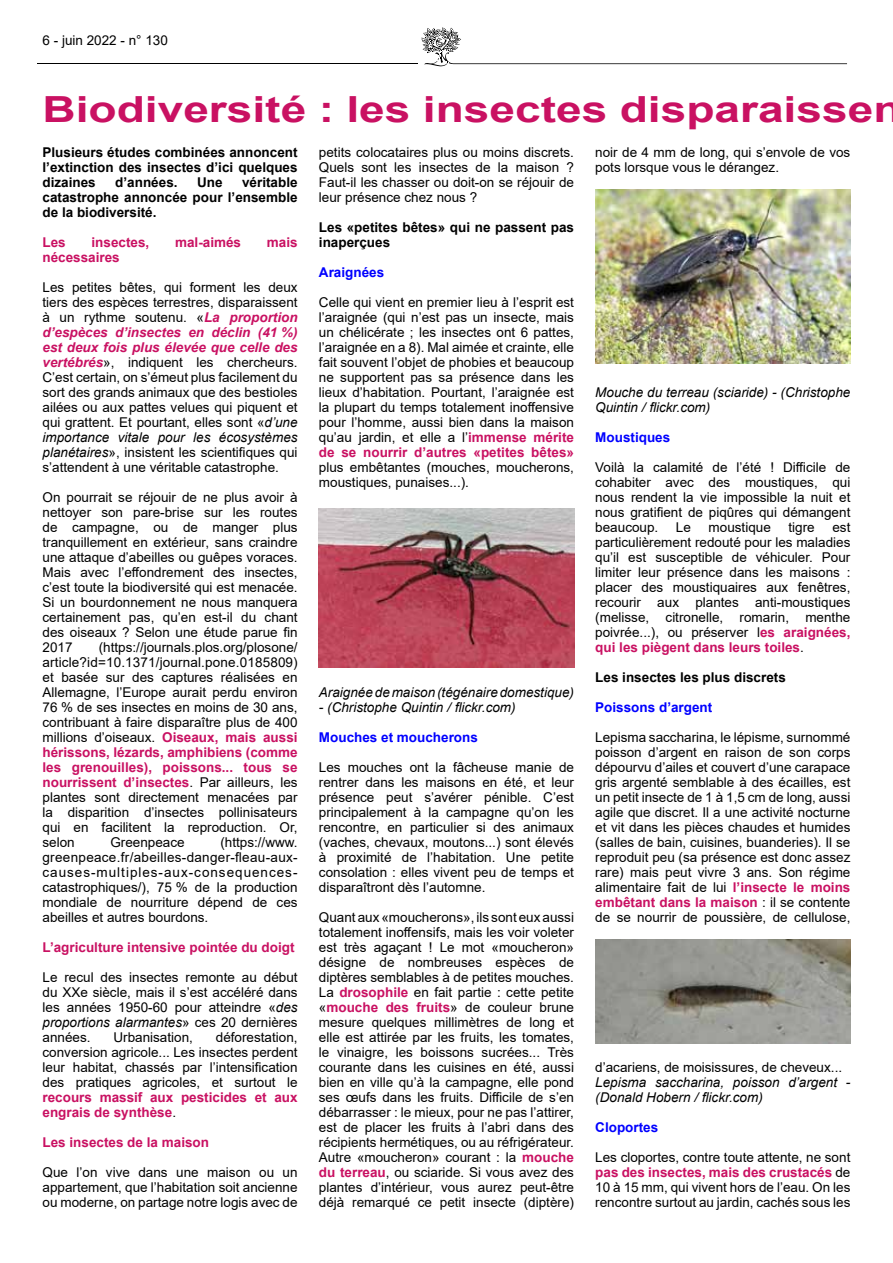
<style>
.page{position:relative;width:893px;height:1263px;background:#fff}
.page>*{position:absolute;margin:0;border:0;box-sizing:border-box;transform-origin:0 0}
.t1{font:700 36px "Arial";color:#c91162;scale:1.28 1}
.t2{font:13.5px/15px "Arial";color:#000;text-align:justify}
.t3{font:700 13.5px/15px "Arial";color:#000;text-align:justify}
.t4{font:italic 13.5px/15px "Arial";color:#000}
.t5{font:700 13.5px/15px "Arial";color:#c91162}
.t6{font:700 13.5px "Arial";color:#00f}
.s1{font-weight:700;color:#c91162}
.s2{font-weight:700;font-style:italic;color:#c91162}
.s3{font-style:italic}
.s4{font-weight:400;color:#000}
</style>
<div class="page">
<svg style="left:422px;top:27px;width:425px;height:39px"></svg>
<hr style="left:37px;top:63px;width:381px;height:1px;background:#000">
<img style="left:319px;top:508px;width:255px;height:160px">
<img style="left:595px;top:189px;width:255px;height:175px">
<img style="left:595px;top:940px;width:255px;height:104px">
<p class="t2" style="left:43px;top:33px;width:127px">6 - juin 2022 - n° 130</p>
<h1 class="t1" style="left:43px;top:84px;width:673px">Biodiversité : les insectes disparaissen</h1>
<p class="t3" style="left:43px;top:145px;width:257px">Plusieurs études combinées annoncent l’extinction des insectes d’ici quelques dizaines</p>
<p class="t2" style="left:595px;top:145px;width:257px">noir de 4 mm de long, qui s’envole de vos pots lorsque vous le dérangez.</p>
<p class="t2" style="left:319px;top:145px;width:257px">petits colocataires plus ou moins discrets.<br>Quels sont les insectes de la maison ?<br>Faut-il les chasser ou doit-on se réjouir de leur présence chez nous ?</p>
<p class="t3" style="left:319px;top:220px;width:257px">Les «petites bêtes» qui ne passent pas inaperçues</p>
<p class="t6" style="left:319px;top:263px;width:67px">Araignées</p>
<p class="t2" style="left:319px;top:295px;width:257px">Celle qui vient en premier lieu à l’esprit est l’araignée (qui n’est pas un insecte, mais un chélicérate ; les insectes ont 6 pattes, l’araignée en a 8). Mal aimée et crainte, elle fait souvent l’objet de phobies et beaucoup ne supportent pas sa présence dans les lieux d’habitation. Pourtant, l’araignée est la plupart du temps totalement inoffensive pour l’homme, aussi bien dans la maison qu’au jardin, et elle a l’<span class="s1">immense mérite de se nourrir d’autres «petites bêtes»</span></p>
<p class="t2" style="left:319px;top:460px;width:257px">plus embêtantes (mouches, moucherons, moustiques, punaises...).</p>
<p class="t3" style="left:43px;top:175px;width:257px;text-indent:200px">véritable catastrophe annoncée pour l’ensemble de la biodiversité.</p>
<p class="t5" style="left:43px;top:235px;width:25px">Les</p>
<p class="t5" style="left:92px;top:235px;width:59px">insectes,</p>
<p class="t5" style="left:175px;top:235px;width:68px">mal-aimés</p>
<p class="t5" style="left:267px;top:235px;width:32px">mais</p>
<p class="t5" style="left:43px;top:250px;width:79px">nécessaires</p>
<p class="t2" style="left:43px;top:280px;width:257px">Les petites bêtes, qui forment les deux tiers des espèces terrestres, disparaissent à un rythme soutenu. «<span class="s2">La proportion d’espèces d’insectes en déclin (41 %) est deux fois plus élevée que celle des vertébrés</span>», indiquent les chercheurs.<br>C’est certain, on s’émeut plus facilement du sort des grands animaux que des bestioles ailées ou aux pattes velues qui piquent et qui grattent. Et pourtant, elles sont «<span class="s3">d’une importance vitale pour les écosystèmes planétaires</span>», insistent les scientifiques qui s’attendent à une véritable catastrophe.</p>
<p class="t2" style="left:43px;top:490px;width:257px">On pourrait se réjouir de ne plus avoir à nettoyer son pare-brise sur les routes de campagne, ou de manger plus tranquillement en extérieur, sans craindre une attaque d’abeilles ou guêpes voraces.<br>Mais avec l’effondrement des insectes, c’est toute la biodiversité qui est menacée.<br>Si un bourdonnement ne nous manquera certainement pas, qu’en est-il du chant des oiseaux ? Selon une étude parue fin 2017</p>
<p class="t3" style="left:115px;top:175px;width:64px">d’années.</p>
<p class="t3" style="left:197px;top:175px;width:27px">Une</p>
<p class="t4" style="left:595px;top:385px;width:257px">Mouche du terreau (sciaride) - (Christophe<br>Quintin / flickr.com)</p>
<p class="t6" style="left:595px;top:428px;width:77px">Moustiques</p>
<p class="t2" style="left:595px;top:460px;width:257px">Voilà la calamité de l’été ! Difficile de cohabiter avec des moustiques, qui nous rendent la vie impossible la nuit et nous gratifient de piqûres qui démangent beaucoup.</p>
<p class="t2" style="left:676px;top:520px;width:17px">Le</p>
<p class="t2" style="left:709px;top:520px;width:64px">moustique</p>
<p class="t2" style="left:788px;top:520px;width:28px">tigre</p>
<p class="t2" style="left:595px;top:520px;width:257px;text-indent:237px">est particulièrement redouté pour les maladies qu’il est susceptible de véhiculer. Pour limiter leur présence dans les maisons : placer des moustiquaires aux fenêtres, recourir aux plantes anti-moustiques (melisse, citronelle, romarin, menthe poivrée...), ou préserver l<span class="s1">es araignées, qui les piègent dans leurs toiles</span>.</p>
<p class="t3" style="left:595px;top:670px;width:192px">Les insectes les plus discrets</p>
<p class="t6" style="left:595px;top:698px;width:119px">Poissons d’argent</p>
<p class="t2" style="left:595px;top:730px;width:257px">Lepisma saccharina, le lépisme, surnommé poisson d’argent en raison de son corps dépourvu d’ailes et couvert d’une carapace gris argenté semblable à des écailles, est un petit insecte de 1 à 1,5 cm de long, aussi agile que discret. Il a une activité nocturne et vit dans les pièces chaudes et humides (salles de bain, cuisines, buanderies). Il se reproduit peu (sa présence est donc assez rare) mais peut vivre 3 ans. Son régime alimentaire fait de lui <span class="s1">l’insecte le moins embêtant dans la maison</span> : il se contente de se nourrir de poussière, de cellulose,</p>
<p class="t2" style="left:43px;top:640px;width:257px;text-indent:56px">(https://journals.plos.org/plosone/ article?id=10.1371/journal.pone.0185809) et basée sur des captures réalisées en Allemagne, l’Europe aurait perdu environ 76 % de ses insectes en moins de 30 ans, contribuant à faire disparaître plus de 400 millions d’oiseaux. <span class="s1">Oiseaux, mais aussi hérissons, lézards, amphibiens (comme les grenouilles), poissons... tous se nourrissent d’insectes</span>. Par ailleurs, les plantes sont directement menacées par la disparition d’insectes pollinisateurs qui en facilitent la reproduction. Or, selon</p>
<p class="t4" style="left:319px;top:685px;width:257px">Araignée de maison (tégénaire domestique)</p>
<p class="t4" style="left:319px;top:700px;width:198px">- (Christophe Quintin / flickr.com)</p>
<p class="t6" style="left:319px;top:728px;width:161px">Mouches et moucherons</p>
<p class="t2" style="left:319px;top:760px;width:257px">Les mouches ont la fâcheuse manie de rentrer dans les maisons en été, et leur présence peut s’avérer pénible. C’est principalement à la campagne qu’on les rencontre, en particulier si des animaux (vaches, chevaux, moutons...) sont élevés à proximité de l’habitation. Une petite consolation : elles vivent peu de temps et disparaîtront dès l’automne.</p>
<p class="t2" style="left:319px;top:910px;width:257px">Quant aux «moucherons», ils sont eux aussi totalement inoffensifs, mais les voir voleter est très agaçant ! Le mot «moucheron» désigne de nombreuses espèces de diptères semblables à de petites mouches.<br>La <span class="s1">drosophile</span> en fait partie : cette petite «<span class="s1">mouche des fruits</span>» de couleur brune mesure quelques millimètres de long et elle est attirée par les fruits, les tomates, le vinaigre, les boissons sucrées... Très courante dans les cuisines en été, aussi bien en ville qu’à la campagne, elle pond ses œufs dans les fruits. Difficile de s’en débarrasser : le mieux, pour ne pas l’attirer, est de placer les fruits à l’abri dans des récipients hermétiques, ou au réfrigérateur.<br>Autre «moucheron» courant : la <span class="s1">mouche du terreau</span>, ou sciaride. Si vous avez des plantes d’intérieur, vous aurez peut-être déjà remarqué ce petit insecte (diptère)</p>
<p class="t2" style="left:43px;top:835px;width:257px;text-indent:178px">(https://www. greenpeace.fr/abeilles-danger-fleau-aux&shy;causes-multiples-aux-consequences&shy;catastrophiques/), 75 % de la production mondiale de nourriture dépend de ces abeilles et autres bourdons.</p>
<p class="t5" style="left:43px;top:940px;width:254px">L’agriculture intensive pointée du doigt</p>
<p class="t2" style="left:43px;top:970px;width:257px">Le recul des insectes remonte au début du XXe siècle, mais il s’est accéléré dans les années 1950-60 pour atteindre «<span class="s3">des proportions alarmantes</span>» ces 20 dernières années.</p>
<p class="t2" style="left:110px;top:835px;width:76px">Greenpeace</p>
<p class="t2" style="left:43px;top:1030px;width:257px;text-indent:173px">déforestation, conversion agricole... Les insectes perdent leur habitat, chassés par l’intensification des pratiques agricoles, et surtout le</p>
<p class="t5" style="left:43px;top:1090px;width:257px">recours massif aux pesticides et aux engrais de synthèse<span class="s4">.</span></p>
<p class="t5" style="left:43px;top:1135px;width:168px">Les insectes de la maison</p>
<p class="t2" style="left:43px;top:1165px;width:257px">Que l’on vive dans une maison ou un appartement, que l’habitation soit ancienne ou moderne, on partage notre logis avec de</p>
<p class="t2" style="left:113px;top:1030px;width:81px">Urbanisation,</p>
<p class="t2" style="left:595px;top:1060px;width:248px">d’acariens, de moisissures, de cheveux...</p>
<p class="t4" style="left:595px;top:1075px;width:257px">Lepisma saccharina, poisson d’argent - (Donald Hobern / flickr.com)</p>
<p class="t6" style="left:595px;top:1118px;width:65px">Cloportes</p>
<p class="t2" style="left:595px;top:1150px;width:257px">Les cloportes, contre toute attente, ne sont <span class="s1">pas des insectes, mais des crustacés</span> de 10 à 15 mm, qui vivent hors de l’eau. On les rencontre surtout au jardin, cachés sous les</p>
</div>
